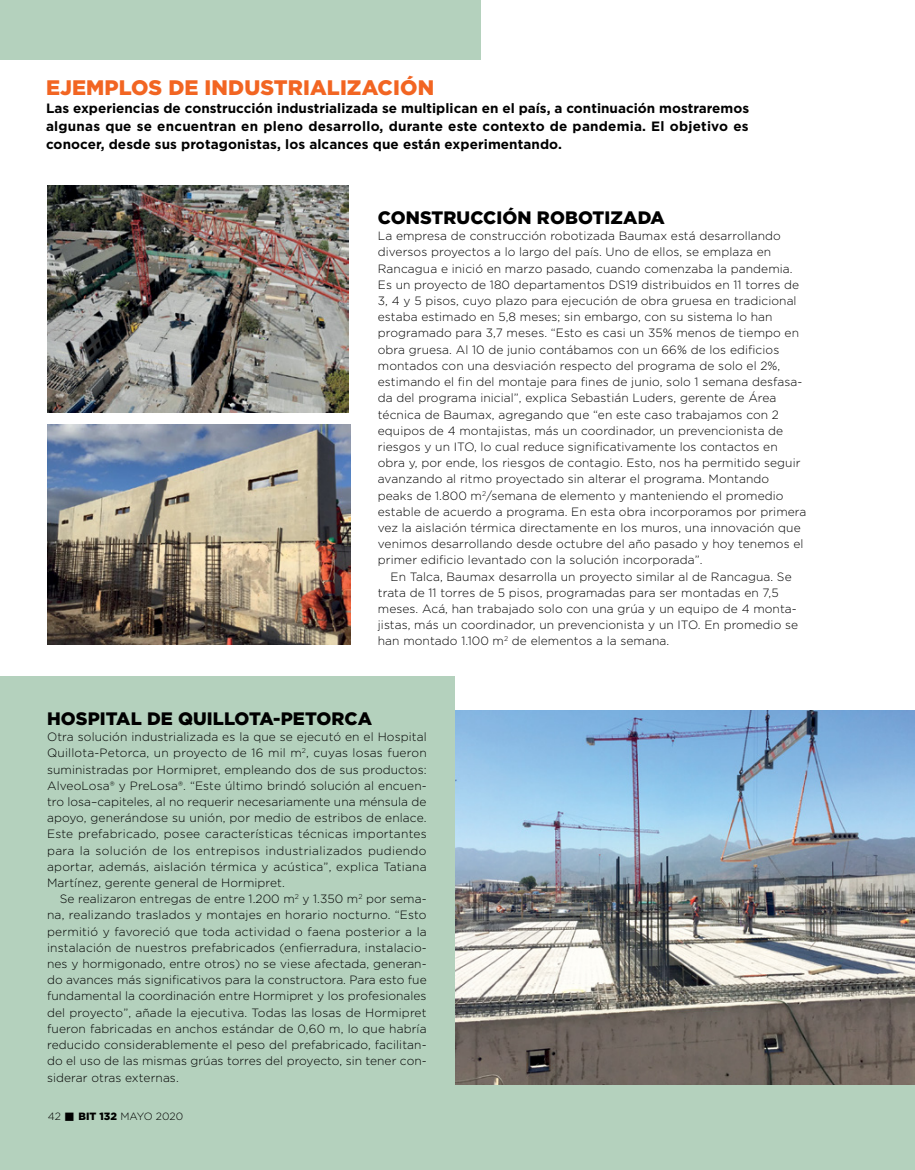
<style>
.page{position:relative;width:915px;height:1170px;background:#fff}
.page>*{position:absolute;margin:0;border:0;box-sizing:border-box;transform-origin:0 0}
.t1{font:900 21px "Gotham";letter-spacing:.005em;color:#f26522}
.t2{font:900 18px "Gotham";letter-spacing:.005em;color:#000}
.t3{font:700 13.5px/18px "Gotham";letter-spacing:.005em;color:#000;text-align:justify}
.t4{font:300 12px/16.2px "Gotham";letter-spacing:.005em;color:#000}
.t5{font:300 10.5px "Gotham";letter-spacing:.005em;color:#000}
.s1{font-weight:900}
</style>
<div class="page">
<div style="left:0;top:676px;width:914px;height:493px;background:#b4d1bd"></div>
<img style="left:47px;top:185px;width:302px;height:228px">
<img style="left:47px;top:424px;width:303px;height:220px">
<div style="left:455px;top:672px;width:459px;height:412px;background:#fff"></div>
<img style="left:455px;top:710px;width:459px;height:374px">
<div style="left:0;top:0;width:480px;height:59px;background:#b4d1bd"></div>
<h1 class="t1" style="left:46px;top:73px;width:389px">EJEMPLOS DE INDUSTRIALIZACIÓN</h1>
<p class="t3" style="left:46px;top:99px;width:704px">Las experiencias de construcción industrializada se multiplican en el país, a continuación mostraremos algunas que se encuentran en pleno desarrollo, durante este contexto de pandemia. El objetivo es conocer, desde sus protagonistas, los alcances que están experimentando.</p>
<h2 class="t2" style="left:378px;top:205px;width:288px">CONSTRUCCIÓN ROBOTI ZADA</h2>
<p class="t4" style="left:378px;top:227px;width:430px">La empresa de construcción robotizada Baumax está desarrollando diversos proyectos a lo largo del país. Uno de ellos, se emplaza en Rancagua e inició en marzo pasado, cuando comenzaba la pandemia.<br>Es un proyecto de 180 departamentos DS19 distribuidos en 11 torres de 3, 4 y 5 pisos, cuyo plazo para ejecución de obra gruesa en tradicional estaba estimado en 5,8 meses; sin embargo, con su sistema lo han programado para 3,7 meses. “Esto es casi un 35% menos de tiempo en obra gruesa. Al 10 de junio contábamos con un 66% de los edificios montados con una desviación respecto del programa de solo el 2%, estimando el fin del montaje para fines de junio, solo 1 semana desfasa&shy;da del programa inicial”, explica Sebastián Luders, gerente de Área técnica de Baumax, agregando que “en este caso trabajamos con 2 equipos de 4 montajistas, más un coordinador, un prevencionista de riesgos y un ITO, lo cual reduce significativamente los contactos en obra y, por ende, los riesgos de contagio. Esto, nos ha permitido seguir avanzando al ritmo proyectado sin alterar el programa. Montando peaks de 1.800 m<sup>2</sup>/semana de elemento y manteniendo el promedio estable de acuerdo a programa. En esta obra incorporamos por primera vez la aislación térmica directamente en los muros, una innovación que venimos desarrollando desde octubre del año pasado y hoy tenemos el primer edificio levantado con la solución incorporada”.</p>
<p class="t4" style="left:378px;top:568px;width:421px;text-indent:13px">En Talca, Baumax desarrolla un proyecto similar al de Rancagua. Se trata de 11 torres de 5 pisos, programadas para ser montadas en 7,5 meses. Acá, han trabajado solo con una grúa y un equipo de 4 monta&shy;jistas, más un coordinador, un prevencionista y un ITO. En promedio se han montado 1.100 m<sup>2</sup> de elementos a la semana.</p>
<h2 class="t2" style="left:47px;top:706px;width:326px">HOSPITAL DE QUILLOTA-PETORCA</h2>
<p class="t4" style="left:47px;top:728px;width:381px;text-align:justify">Otra solución industrializada es la que se ejecutó en el Hospital Quillota-Petorca, un proyecto de 16 mil m<sup>2</sup>, cuyas losas fueron suministradas por Hormipret, empleando dos de sus productos:<br>AlveoLosa® y PreLosa®. “Este último brindó solución al encuen&shy;tro losa–capiteles, al no requerir necesariamente una ménsula de apoyo, generándose su unión, por medio de estribos de enlace.<br>Este prefabricado, posee características técnicas importantes para la solución de los entrepisos industrializados pudiendo aportar, además, aislación térmica y acústica”, explica Tatiana Martínez, gerente general de Hormipret.</p>
<p class="t4" style="left:47px;top:890px;width:381px;text-align:justify;text-indent:13px">Se realizaron entregas de entre 1.200 m<sup>2</sup> y 1.350 m<sup>2</sup> por sema&shy;na, realizando traslados y montajes en horario nocturno. “Esto permitió y favoreció que toda actividad o faena posterior a la instalación de nuestros prefabricados (enfierradura, instalacio&shy;nes y hormigonado, entre otros) no se viese afectada, generan&shy;do avances más significativos para la constructora. Para esto fue fundamental la coordinación entre Hormipret y los profesionales del proyecto”, añade la ejecutiva. Todas las losas de Hormipret fueron fabricadas en anchos estándar de 0,60 m, lo que habría reducido considerablemente el peso del prefabricado, facilitan&shy;do el uso de las mismas grúas torres del proyecto, sin tener con&shy;siderar otras externas.</p>
<p class="t5" style="left:48px;top:1109px;width:137px">42 ■ <span class="s1">BIT 132</span> mayo 2020</p>
</div>
